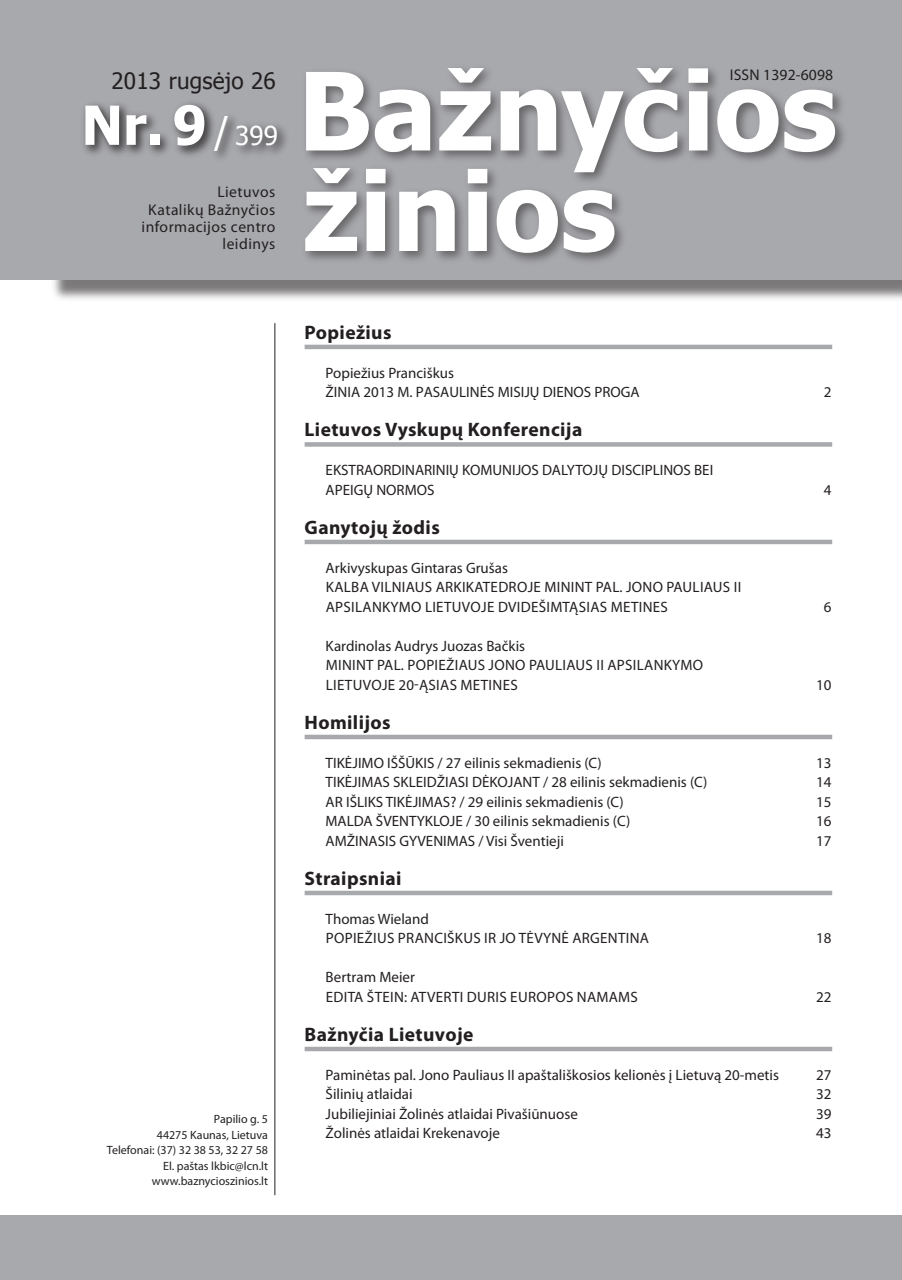
<style>
.page{position:relative;width:902px;height:1280px;background:#fff}
.page>*{position:absolute;margin:0;border:0;box-sizing:border-box;transform-origin:0 0}
.t1{font:700 53.85px "Tahoma";color:#fff}
.t2{font:22.5px "Tahoma";letter-spacing:.01em;color:#231f20}
.turiio_rubrika{font:700 19.5px "Myriad Pro";letter-spacing:.02em;color:#231f20}
.t3{font:15.6px "Myriad Pro";letter-spacing:.03em;color:#231f20}
.t4{font:15.6px "Myriad Pro";letter-spacing:.01em;color:#231f20}
.turinio_straipsnis{font:15px "Myriad Pro";color:#231f20}
.turinio_straipsnis-2{font:15px "Myriad Pro";letter-spacing:.02em;color:#231f20}
.t5{font:12px "Myriad Pro";color:#231f20}
.s1{font-weight:400;font-size:37.95px}
.s2{font-weight:400;font-size:25.95px}
</style>
<div class="page">
<div style="left:50px;top:0;width:851px;height:302px;background:#231f20;opacity:.6"></div>
<div style="left:0;top:0;width:851px;height:280px;background:#a8a9ad"></div>
<hr style="left:304px;top:345px;width:528px;height:4px;background:#a8a9ad">
<div style="left:304px;top:442px;width:528px;height:5px;background:#a8a9ad"></div>
<hr style="left:304px;top:540px;width:528px;height:4px;background:#a8a9ad">
<hr style="left:304px;top:735px;width:528px;height:4px;background:#a8a9ad">
<hr style="left:304px;top:891px;width:528px;height:4px;background:#a8a9ad">
<hr style="left:304px;top:1047px;width:528px;height:4px;background:#a8a9ad">
<div style="left:80px;top:99px;width:211px;height:65px;background:#231f20;opacity:.55"></div>
<svg style="left:306px;top:68px;width:529px;height:95px"></svg>
<div style="left:300px;top:163px;width:328px;height:104px;background:#231f20;opacity:.5"></div>
<svg style="left:305px;top:168px;width:309px;height:85px"></svg>
<hr style="left:274px;top:323px;width:1px;height:872px;background:#231f20">
<div style="left:849px;top:0;width:52px;height:280px;background:#a8a9ad"></div>
<div style="left:0;top:1215px;width:901px;height:65px;background:#a8a9ad"></div>
<p class="t2" style="left:111px;top:65px;width:166px">2013 rugsėjo 26</p>
<p class="t1" style="left:81px;top:87px;width:198px">Nr. 9 <span class="s1">/</span> <span class="s2">399</span></p>
<p class="t3" style="left:217px;top:182px;width:59px">Lietuvos</p>
<p class="t3" style="left:148px;top:200px;width:128px">Katalikų Bažnyčios</p>
<p class="t3" style="left:142px;top:217px;width:135px">informacijos centro</p>
<p class="t3" style="left:222px;top:234px;width:54px">leidinys</p>
<p class="t3" style="left:729px;top:65px;width:8px">ISSN</p>
<p class="t4" style="left:763px;top:65px;width:71px">1392-6098</p>
<p class="t5" style="left:214px;top:1112px;width:55px">Papilio g. 5</p>
<p class="t5" style="left:157px;top:1127px;width:113px">44275 Kaunas, Lietuva</p>
<p class="t5" style="left:107px;top:1143px;width:162px">Telefonai: (37) 32 38 53, 32 27 58</p>
<p class="t5" style="left:163px;top:1158px;width:106px">El. paštas lkbic@lcn.lt</p>
<p class="t5" style="left:152px;top:1174px;width:118px">www.baznycioszinios.lt</p>
<p class="turiio_rubrika" style="left:304px;top:319px;width:88px">Popiežius</p>
<p class="turinio_straipsnis" style="left:325px;top:363px;width:130px">Popiežius Pranciškus</p>
<p class="turinio_straipsnis" style="left:325px;top:383px;width:315px">Žinia 2013 m. Pasaulinės misijų dienos proga</p>
<p class="turinio_straipsnis" style="left:823px;top:383px;width:9px">2</p>
<p class="turiio_rubrika" style="left:304px;top:417px;width:279px">Lietuvos Vyskupų Konferencija</p>
<p class="turinio_straipsnis" style="left:325px;top:461px;width:40px">EKSTRAORDINARINIŲ</p>
<p class="turinio_straipsnis" style="left:462px;top:461px;width:18px">KOMUNIJOS</p>
<p class="turinio_straipsnis" style="left:542px;top:461px;width:50px">DA LYTOJŲ</p>
<p class="turinio_straipsnis" style="left:611px;top:461px;width:57px">DISCIPLINOS</p>
<p class="turinio_straipsnis" style="left:694px;top:461px;width:18px">BEI</p>
<p class="turinio_straipsnis" style="left:325px;top:480px;width:33px">APEIGŲ</p>
<p class="turinio_straipsnis" style="left:376px;top:480px;width:10px">NORMOS</p>
<p class="turinio_straipsnis" style="left:823px;top:480px;width:9px">4</p>
<p class="turiio_rubrika" style="left:304px;top:514px;width:137px">Ganytojų žodis</p>
<p class="turinio_straipsnis" style="left:325px;top:558px;width:184px">Arkivyskupas Gintaras Grušas</p>
<p class="turinio_straipsnis-2" style="left:326px;top:578px;width:412px">Kalba Vilniaus arkikatedroje minint pal. Jono Pauliaus II</p>
<p class="turinio_straipsnis-2" style="left:326px;top:597px;width:343px">apsilankymo Lietuvoje dvidešimtąsias metines</p>
<p class="turinio_straipsnis" style="left:823px;top:597px;width:9px">6</p>
<p class="turinio_straipsnis" style="left:325px;top:636px;width:201px">Kardinolas Audrys Juozas Bačkis</p>
<p class="turinio_straipsnis-2" style="left:326px;top:656px;width:379px">Minint pal. popiežiaus Jono Pauliaus II apsilankymo</p>
<p class="turinio_straipsnis-2" style="left:326px;top:675px;width:193px">Lietuvoje 20-ąsias metines</p>
<p class="turinio_straipsnis" style="left:816px;top:675px;width:17px">10</p>
<p class="turiio_rubrika" style="left:304px;top:709px;width:87px">Homilijos</p>
<p class="turinio_straipsnis" style="left:325px;top:753px;width:28px">TIKĖJIMO</p>
<p class="turinio_straipsnis" style="left:387px;top:753px;width:216px">IŠŠŪKIS / 27 eilinis sekmadienis (C)</p>
<p class="turinio_straipsnis" style="left:816px;top:753px;width:17px">13</p>
<p class="turinio_straipsnis" style="left:325px;top:773px;width:28px">TIKĖJIMAS</p>
<p class="turinio_straipsnis" style="left:393px;top:773px;width:59px">SKLEIDŽIASI</p>
<p class="turinio_straipsnis" style="left:472px;top:773px;width:35px">DĖ KOJAN</p>
<p class="turinio_straipsnis" style="left:532px;top:773px;width:176px">T / 28 eilinis sekmadienis (C)</p>
<p class="turinio_straipsnis" style="left:816px;top:773px;width:17px">14</p>
<p class="turinio_straipsnis" style="left:325px;top:792px;width:88px">AR IŠLIKS TIKĖJIMAS</p>
<p class="turinio_straipsnis" style="left:450px;top:792px;width:175px">? / 29 eilinis sekmadienis (C)</p>
<p class="turinio_straipsnis" style="left:816px;top:792px;width:17px">15</p>
<p class="turinio_straipsnis" style="left:325px;top:812px;width:306px">MALDA ŠVENTYKLOJ E / 30 eilinis sekmadienis (C)</p>
<p class="turinio_straipsnis" style="left:816px;top:812px;width:17px">16</p>
<p class="turinio_straipsnis" style="left:325px;top:831px;width:38px">AMŽINASIS</p>
<p class="turinio_straipsnis" style="left:399px;top:831px;width:44px">GYVENIMAS</p>
<p class="turinio_straipsnis" style="left:478px;top:831px;width:87px">/ Visi Šventieji</p>
<p class="turinio_straipsnis" style="left:816px;top:831px;width:17px">17</p>
<p class="turiio_rubrika" style="left:304px;top:865px;width:98px">Straipsniai</p>
<p class="turinio_straipsnis" style="left:325px;top:909px;width:105px">Thomas Wieland</p>
<p class="turinio_straipsnis-2" style="left:326px;top:929px;width:325px">Popiežius Pranciškus ir jo tėvynė Argentina</p>
<p class="turinio_straipsnis" style="left:816px;top:929px;width:17px">18</p>
<p class="turinio_straipsnis" style="left:325px;top:968px;width:91px">Bertram Meier</p>
<p class="turinio_straipsnis-2" style="left:326px;top:987px;width:313px">Edita Štein: atverti duris Europos namams</p>
<p class="turinio_straipsnis" style="left:816px;top:987px;width:17px">22</p>
<p class="turiio_rubrika" style="left:304px;top:1021px;width:170px">Bažnyčia Lietuvoje</p>
<p class="turinio_straipsnis" style="left:325px;top:1065px;width:455px">Paminėtas pal. Jono Pauliaus II apaštališkosios kelionės į Lietuvą 20-metis</p>
<p class="turinio_straipsnis" style="left:816px;top:1065px;width:17px">27</p>
<p class="turinio_straipsnis" style="left:325px;top:1085px;width:88px">Šilinių atlaidai</p>
<p class="turinio_straipsnis" style="left:816px;top:1085px;width:17px">32</p>
<p class="turinio_straipsnis" style="left:325px;top:1104px;width:254px">Jubiliejiniai Žolinės atlaidai Pivašiūnuose</p>
<p class="turinio_straipsnis" style="left:816px;top:1104px;width:17px">39</p>
<p class="turinio_straipsnis" style="left:325px;top:1124px;width:176px">Žolinės atlaidai Krekenavoje</p>
<p class="turinio_straipsnis" style="left:816px;top:1124px;width:17px">43</p>
</div>
